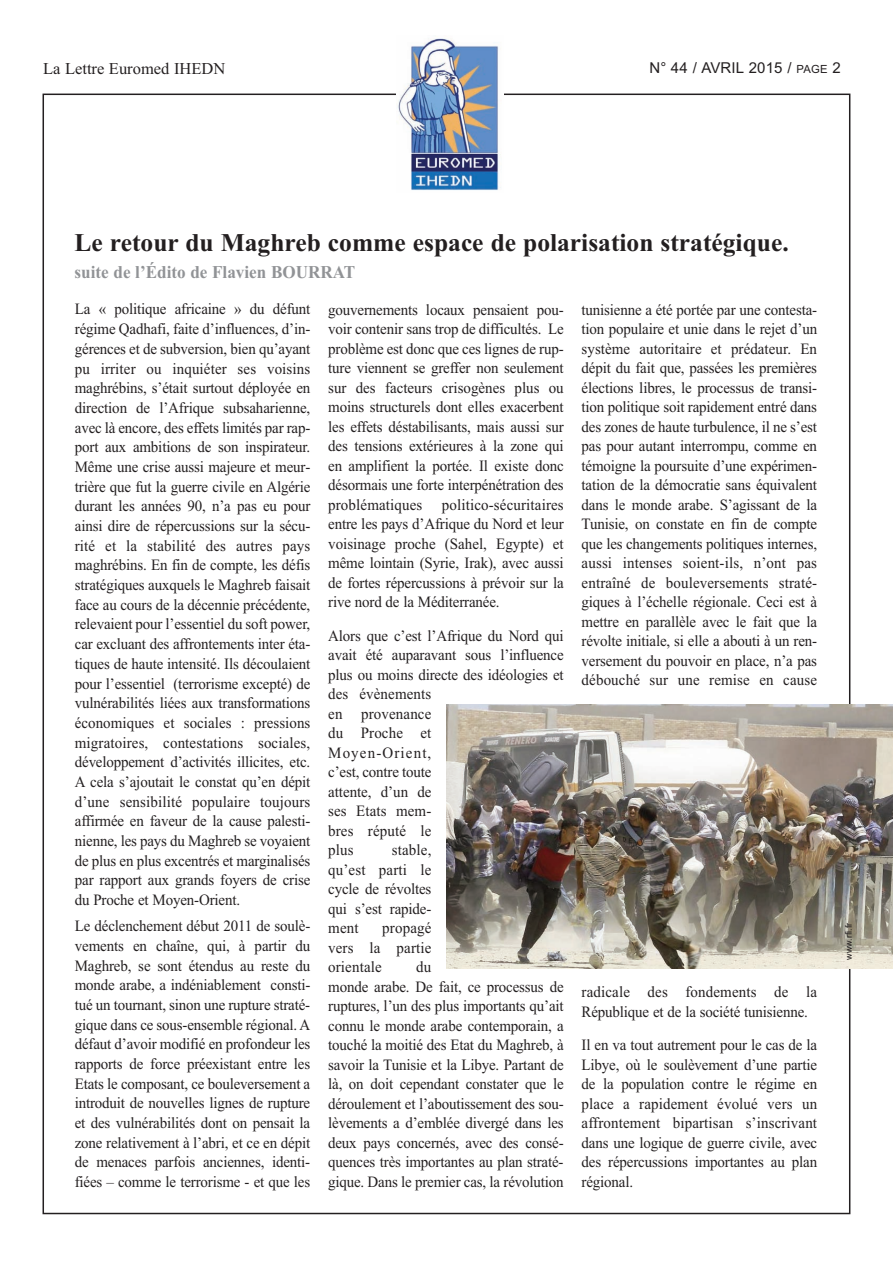
<style>
.page{position:relative;width:893px;height:1263px;background:#fff}
.page>*{position:absolute;margin:0;border:0;box-sizing:border-box;transform-origin:0 0}
.t1{font:700 25.5px "Times New Roman";color:#231f20}
.t2{font:700 18px "Times New Roman";color:#919396;scale:.95 1}
.t3{font:16.5px "Times New Roman";color:#231f20}
.t4{font:15.75px/19.5px "Times New Roman";letter-spacing:-.01em;color:#231f20;text-align:justify;scale:.95 1}
.t5{font:15px "Arial";letter-spacing:.01em;color:#231f20}
.t6{font:9px "Arial";color:#231f20}
.s1{font-size:11.25px}
</style>
<div class="page">
<img style="left:398px;top:36px;width:103px;height:154px">
<img style="left:446px;top:705px;width:447px;height:264px">
<p class="t3" style="left:43px;top:58px;width:184px">La Lettre Euromed IHEDN</p>
<p class="t5" style="left:649px;top:59px;width:193px">N° 44 / AVRIL 2015 / <span class="s1">PAGE</span> 2</p>
<h1 class="t1" style="left:75px;top:227px;width:716px">Le retour du Maghreb comme espace de polarisation stratégique.</h1>
<p class="t2" style="left:75px;top:261px;width:297px">suite de l’Édito de Flavien BOURRAT</p>
<p class="t4" style="left:75px;top:299px;width:249px">La « politique africaine » du défunt régime Qadhafi, faite d’influences, d’in&shy;gérences et de subversion, bien qu’ayant pu irriter ou inquiéter ses voisins maghrébins, s’était surtout déployée en direction de l’Afrique subsaharienne, avec là encore, des effets limités par rap&shy;port aux ambitions de son inspirateur.<br>Même une crise aussi majeure et meur&shy;trière que fut la guerre civile en Algérie durant les années 90, n’a pas eu pour ainsi dire de répercussions sur la sécu&shy;rité et la stabilité des autres pays maghrébins. En fin de compte, les défis stratégiques auxquels le Maghreb faisait face au cours de la décennie précédente, relevaient pour l’essentiel du soft power, car excluant des affrontements inter éta&shy;tiques de haute intensité. Ils découlaient pour l’essentiel (terrorisme excepté) de vulnérabilités liées aux transformations économiques et sociales : pressions migratoires, contestations sociales, développement d’activités illicites, etc.<br>A cela s’ajoutait le constat qu’en dépit d’une sensibilité populaire toujours affirmée en faveur de la cause palesti&shy;nienne, les pays du Maghreb se voyaient de plus en plus excentrés et marginalisés par rapport aux grands foyers de crise du Proche et Moyen-Orient.</p>
<p class="t4" style="left:75px;top:916px;width:250px">Le déclenchement début 2011 de soulè&shy;vements en chaîne, qui, à partir du Maghreb, se sont étendus au reste du monde arabe, a indéniablement consti&shy;tué un tournant, sinon une rupture straté&shy;gique dans ce sous-ensemble régional. A défaut d’avoir modifié en profondeur les rapports de force préexistant entre les Etats le composant, ce bouleversement a introduit de nouvelles lignes de rupture et des vulnérabilités dont on pensait la zone relativement à l’abri, et ce en dépit de menaces parfois anciennes, identi&shy;fiées – comme le terrorisme - et que les</p>
<p class="t4" style="left:328px;top:299px;width:249px">gouvernements locaux pensaient pou&shy;voir contenir sans trop de difficultés. Le problème est donc que ces lignes de rup&shy;ture viennent se greffer non seulement sur des facteurs crisogènes plus ou moins structurels dont elles exacerbent les effets déstabilisants, mais aussi sur des tensions extérieures à la zone qui en amplifient la portée. Il existe donc désormais une forte interpénétration des problématiques politico-sécuritaires entre les pays d’Afrique du Nord et leur voisinage proche (Sahel, Egypte) et même lointain (Syrie, Irak), avec aussi de fortes répercussions à prévoir sur la rive nord de la Méditerranée.</p>
<p class="t4" style="left:328px;top:626px;width:249px;text-align:left">Alors que c’est l’Afrique du Nord qui avait été auparavant sous l’influence plus ou moins directe des idéologies et des évènements<br>en provenance<br>du Proche et<br>Moyen-Orient,<br>c’est, contre toute<br>attente, d’un de<br>ses Etats mem-<br>bres réputé le<br>plus</p>
<p class="t4" style="left:328px;top:840px;width:110px;text-indent:64px">stable, qu’est parti le cycle de révoltes qui s’est rapide&shy;ment</p>
<p class="t4" style="left:328px;top:918px;width:110px;text-indent:54px">propagé vers la partie orientale</p>
<p class="t4" style="left:328px;top:957px;width:250px;text-align:left;text-indent:88px">du<br>monde arabe. De fait, ce processus de ruptures, l’un des plus importants qu’ait connu le monde arabe contemporain, a touché la moitié des Etat du Maghreb, à savoir la Tunisie et la Libye. Partant de là, on doit cependant constater que le déroulement et l’aboutissement des sou&shy;lèvements a d’emblée divergé dans les deux pays concernés, avec des consé&shy;quences très importantes au plan straté&shy;gique. Dans le premier cas, la révolution</p>
<p class="t4" style="left:582px;top:299px;width:249px">tunisienne a été portée par une contesta&shy;tion populaire et unie dans le rejet d’un système autoritaire et prédateur. En dépit du fait que, passées les premières élections libres, le processus de transi&shy;tion politique soit rapidement entré dans des zones de haute turbulence, il ne s’est pas pour autant interrompu, comme en témoigne la poursuite d’une expérimen&shy;tation de la démocratie sans équivalent dans le monde arabe. S’agissant de la Tunisie, on constate en fin de compte que les changements politiques internes, aussi intenses soient-ils, n’ont pas entraîné de bouleversements straté&shy;giques à l’échelle régionale. Ceci est à mettre en parallèle avec le fait que la révolte initiale, si elle a abouti à un ren&shy;versement du pouvoir en place, n’a pas débouché sur une remise en cause</p>
<p class="t4" style="left:582px;top:982px;width:249px">radicale des fondements de la<br>République et de la société tunisienne.</p>
<p class="t4" style="left:582px;top:1035px;width:249px">Il en va tout autrement pour le cas de la Libye, où le soulèvement d’une partie de la population contre le régime en place a rapidement évolué vers un affrontement bipartisan s’inscrivant dans une logique de guerre civile, avec des répercussions importantes au plan régional.</p>
<p class="t6" style="left:843px;top:960px;width:39px;rotate:-90deg">www.rfi.fr</p>
</div>
